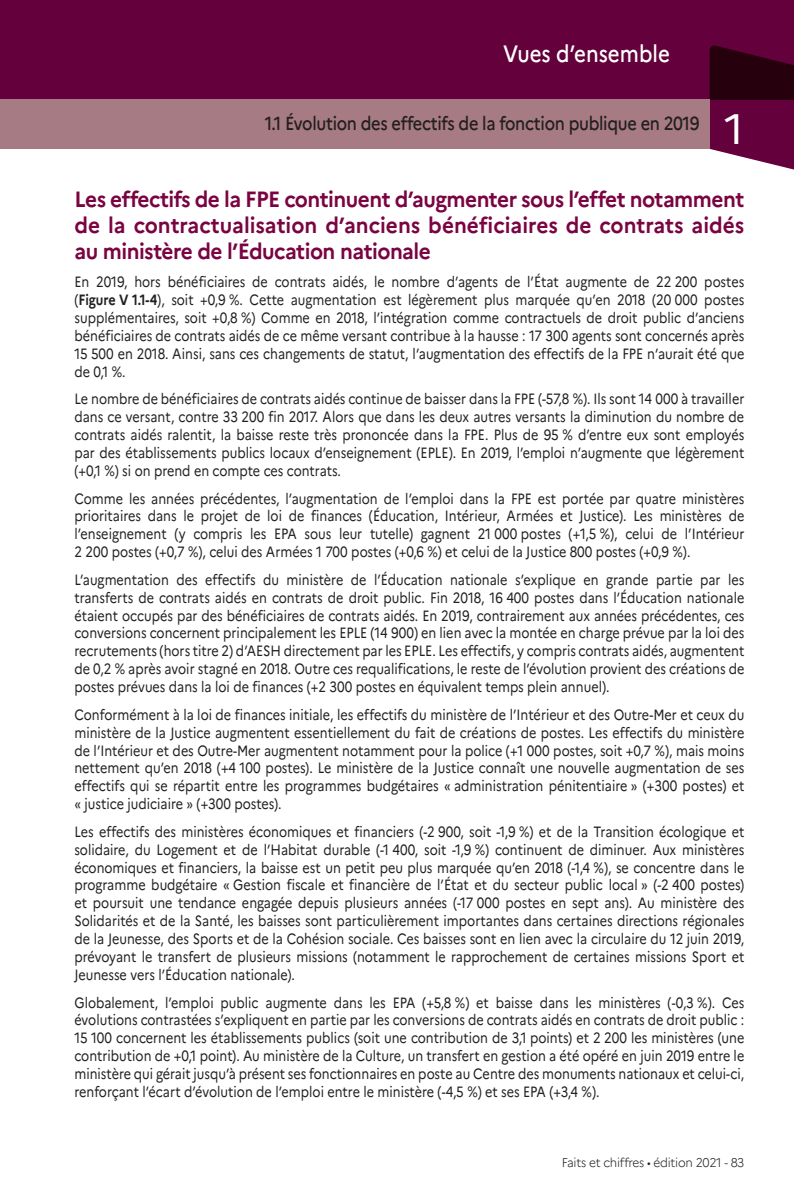
<style>
.page{position:relative;width:794px;height:1191px;background:#fff}
.page>*{position:absolute;margin:0;border:0;box-sizing:border-box;transform-origin:0 0}
._00_En-tete_2_Numero{font:42.52px "Marianne";color:#fff}
.t1{font:500 23.62px "Marianne";color:#fff;scale:.87 1}
._04_Titre_2_Partie_2{font:700 22.05px/26.2px "Marianne";letter-spacing:-.025em;color:#7a0441;text-align:justify;scale:.94 1}
.t2{font:500 18.9px "Marianne";letter-spacing:-.02em;color:#231f20;scale:.87 1}
._04_TC{font:14.88px/17.8px "Marianne";color:#231f20;text-align:justify;scale:.85 1}
._00_Pied_de_page{font:300 12.6px "Marianne";letter-spacing:-.02em;color:#231f20;scale:.94 1}
.s1{font-weight:700}
</style>
<div class="page">
<div style="left:0;top:0;width:794px;height:99px;background:#64003c"></div>
<svg style="left:709px;top:45px;width:85px;height:125px"></svg>
<div style="left:0;top:99px;width:709px;height:50px;background:#a77b84"></div>
<h2 class="t1" style="left:503px;top:39px;width:193px">Vues d’ensemble</h2>
<p class="t2" style="left:265px;top:112px;width:501px">1.1 Évolution des effectifs de la fonction publique en 2019</p>
<p class="_00_En-tete_2_Numero" style="left:724px;top:103px;width:21px">1</p>
<p class="_04_Titre_2_Partie_2" style="left:74px;top:186px;width:714px">Les effectifs de la FPE continuent d’augmenter sous l’effet notamment de la contractualisation d’anciens bénéficiaires de contrats aidés au ministère de l’Éducation nationale</p>
<p class="_04_TC" style="left:74px;top:273px;width:789px">En 2019, hors bénéficiaires de contrats aidés, le nombre d’agents de l’État augmente de 22 200 postes (<span class="s1">Figure V 1.1‑4</span>), soit +0,9 %. Cette augmentation est légèrement plus marquée qu’en 2018 (20 000 postes supplémentaires, soit +0,8 %) Comme en 2018, l’intégration comme contractuels de droit public d’anciens bénéficiaires de contrats aidés de ce même versant contribue à la hausse : 17 300 agents sont concernés après 15 500 en 2018. Ainsi, sans ces changements de statut, l’augmentation des effectifs de la FPE n’aurait été que de 0,1 %.</p>
<p class="_04_TC" style="left:74px;top:390px;width:789px">Le nombre de bénéficiaires de contrats aidés continue de baisser dans la FPE (‑57,8 %). Ils sont 14 000 à travailler dans ce versant, contre 33 200 fin 2017. Alors que dans les deux autres versants la diminution du nombre de contrats aidés ralentit, la baisse reste très prononcée dans la FPE. Plus de 95 % d’entre eux sont employés par des établissements publics locaux d’enseignement (EPLE). En 2019, l’emploi n’augmente que légèrement (+0,1 %) si on prend en compte ces contrats.</p>
<p class="_04_TC" style="left:74px;top:489px;width:789px">Comme les années précédentes, l’augmentation de l’emploi dans la FPE est portée par quatre ministères prioritaires dans le projet de loi de finances (Éducation, Intérieur, Armées et Justice). Les ministères de l’enseignement (y compris les EPA sous leur tutelle) gagnent 21 000 postes (+1,5 %), celui de l’Intérieur 2 200 postes (+0,7 %), celui des Armées 1 700 postes (+0,6 %) et celui de la Justice 800 postes (+0,9 %).</p>
<p class="_04_TC" style="left:74px;top:570px;width:789px">L’augmentation des effectifs du ministère de l’Éducation nationale s’explique en grande partie par les transferts de contrats aidés en contrats de droit public. Fin 2018, 16 400 postes dans l’Éducation nationale étaient occupés par des bénéficiaires de contrats aidés. En 2019, contrairement aux années précédentes, ces conversions concernent principalement les EPLE (14 900) en lien avec la montée en charge prévue par la loi des recrutements (hors titre 2) d’AESH directement par les EPLE. Les effectifs, y compris contrats aidés, augmentent de 0,2 % après avoir stagné en 2018. Outre ces requalifications, le reste de l’évolution provient des créations de postes prévues dans la loi de finances (+2 300 postes en équivalent temps plein annuel).</p>
<p class="_04_TC" style="left:74px;top:705px;width:789px">Conformément à la loi de finances initiale, les effectifs du ministère de l’Intérieur et des Outre‑Mer et ceux du ministère de la Justice augmentent essentiellement du fait de créations de postes. Les effectifs du ministère de l’Intérieur et des Outre‑Mer augmentent notamment pour la police (+1 000 postes, soit +0,7 %), mais moins nettement qu’en 2018 (+4 100 postes). Le ministère de la Justice connaît une nouvelle augmentation de ses effectifs qui se répartit entre les programmes budgétaires « administration pénitentiaire » (+300 postes) et « justice judiciaire » (+300 postes).</p>
<p class="_04_TC" style="left:74px;top:822px;width:789px">Les effectifs des ministères économiques et financiers (‑2 900, soit ‑1,9 %) et de la Transition écologique et solidaire, du Logement et de l’Habitat durable (‑1 400, soit ‑1,9 %) continuent de diminuer. Aux ministères économiques et financiers, la baisse est un petit peu plus marquée qu’en 2018 (‑1,4 %), se concentre dans le programme budgétaire « Gestion fiscale et financière de l’État et du secteur public local » (‑2 400 postes) et poursuit une tendance engagée depuis plusieurs années (‑17 000 postes en sept ans). Au ministère des Solidarités et de la Santé, les baisses sont particulièrement importantes dans certaines directions régionales de la Jeunesse, des Sports et de la Cohésion sociale. Ces baisses sont en lien avec la circulaire du 12 juin 2019, prévoyant le transfert de plusieurs missions (notamment le rapprochement de certaines missions Sport et Jeunesse vers l’Éducation nationale).</p>
<p class="_04_TC" style="left:74px;top:993px;width:789px">Globalement, l’emploi public augmente dans les EPA (+5,8 %) et baisse dans les ministères (‑0,3 %). Ces évolutions contrastées s’expliquent en partie par les conversions de contrats aidés en contrats de droit public :<br>15 100 concernent les établissements publics (soit une contribution de 3,1 points) et 2 200 les ministères (une contribution de +0,1 point). Au ministère de la Culture, un transfert en gestion a été opéré en juin 2019 entre le ministère qui gérait jusqu’à présent ses fonctionnaires en poste au Centre des monuments nationaux et celui‑ci, renforçant l’écart d’évolution de l’emploi entre le ministère (‑4,5 %) et ses EPA (+3,4 %).</p>
<p class="_00_Pied_de_page" style="left:562px;top:1154px;width:196px">Faits et chiffres • édition 2021 - 83</p>
</div>
